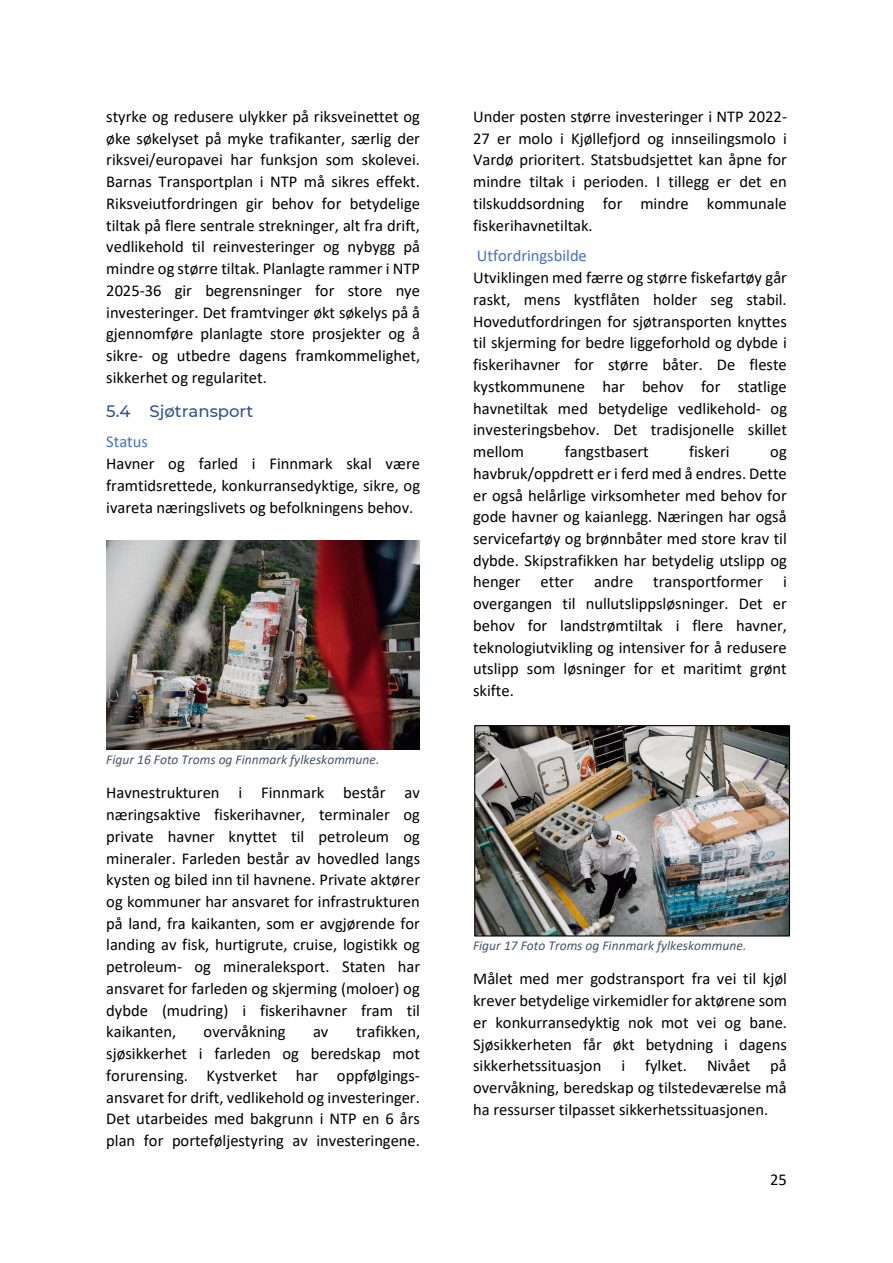
<style>
.page{position:relative;width:893px;height:1263px;background:#fff}
.page>*{position:absolute;margin:0;border:0;box-sizing:border-box;transform-origin:0 0}
.t1{font:16.5px/21.8px "Calibri";color:#000;text-align:justify}
.t2{font:16.5px "Calibri";color:#4472c4}
.t3{font:500 16.5px "Montserrat";color:#2f5496}
.t4{font:italic 13.5px "Calibri";color:#44546a}
</style>
<div class="page">
<img style="left:106px;top:540px;width:314px;height:209px">
<img style="left:476px;top:727px;width:312px;height:207px">
<div style="left:474px;top:725px;width:316px;height:211px;border:1px solid #000"></div>
<p class="t1" style="left:106px;top:107px;width:315px">styrke og redusere ulykker på riksveinettet og øke søkelyset på myke trafikanter, særlig der riksvei/europavei har funksjon som skolevei.<br>Barnas Transportplan i NTP må sikres effekt.<br>Riksveiutfordringen gir behov for betydelige tiltak på flere sentrale strekninger, alt fra drift, vedlikehold til reinvesteringer og nybygg på mindre og større tiltak. Planlagte rammer i NTP 2025-36 gir begrensninger for store nye investeringer. Det framtvinger økt søkelys på å gjennomføre planlagte store prosjekter og å sikre- og utbedre dagens framkommelighet, sikkerhet og regularitet.</p>
<h2 class="t3" style="left:106px;top:401px;width:149px">5.4 Sjøtransport</h2>
<p class="t2" style="left:106px;top:435px;width:43px">Status</p>
<p class="t1" style="left:106px;top:454px;width:316px">Havner og farled i Finnmark skal være framtidsrettede, konkurransedyktige, sikre, og ivareta næringslivets og befolkningens behov.</p>
<p class="t4" style="left:106px;top:754px;width:275px">Figur 16 Foto Troms og Finnmark fylkeskommune.</p>
<p class="t1" style="left:106px;top:783px;width:315px">Havnestrukturen i Finnmark består av næringsaktive fiskerihavner, terminaler og private havner knyttet til petroleum og mineraler. Farleden består av hovedled langs kysten og biled inn til havnene. Private aktører og kommuner har ansvaret for infrastrukturen på land, fra kaikanten, som er avgjørende for landing av fisk, hurtigrute, cruise, logistikk og petroleum- og mineraleksport. Staten har ansvaret for farleden og skjerming (moloer) og dybde (mudring) i fiskerihavner fram til kaikanten,</p>
<p class="t1" style="left:204px;top:1022px;width:83px">overvåkning</p>
<p class="t1" style="left:313px;top:1022px;width:17px">av</p>
<p class="t1" style="left:106px;top:1022px;width:315px;text-indent:250px">trafikken, sjøsikkerhet i farleden og beredskap mot forurensing. Kystverket har oppfølgings&shy;ansvaret for drift, vedlikehold og investeringer.<br>Det utarbeides med bakgrunn i NTP en 6 års plan for porteføljestyring av investeringene.</p>
<p class="t1" style="left:473px;top:107px;width:316px">Under posten større investeringer i NTP 2022- 27 er molo i Kjøllefjord og innseilingsmolo i Vardø prioritert. Statsbudsjettet kan åpne for mindre tiltak i perioden. I tillegg er det en tilskuddsordning for mindre kommunale fiskerihavnetiltak.</p>
<p class="t2" style="left:477px;top:249px;width:111px">Utfordringsbilde</p>
<p class="t1" style="left:473px;top:268px;width:316px">Utviklingen med færre og større fiskefartøy går raskt, mens kystflåten holder seg stabil.<br>Hovedutfordringen for sjøtransporten knyttes til skjerming for bedre liggeforhold og dybde i fiskerihavner for større båter. De fleste kystkommunene har behov for statlige havnetiltak med betydelige vedlikehold- og investeringsbehov. Det tradisjonelle skillet mellom</p>
<p class="t1" style="left:565px;top:442px;width:85px">fangstbasert</p>
<p class="t1" style="left:689px;top:442px;width:42px">fiskeri</p>
<p class="t1" style="left:473px;top:442px;width:315px;text-indent:297px">og havbruk/oppdrett er i ferd med å endres. Dette er også helårlige virksomheter med behov for gode havner og kaianlegg. Næringen har også servicefartøy og brønnbåter med store krav til dybde. Skipstrafikken har betydelig utslipp og henger etter andre transportformer i overgangen til nullutslippsløsninger. Det er behov for landstrømtiltak i flere havner, teknologiutvikling og intensiver for å redusere utslipp som løsninger for et maritimt grønt skifte.</p>
<p class="t4" style="left:473px;top:940px;width:275px">Figur 17 Foto Troms og Finnmark fylkeskommune.</p>
<p class="t1" style="left:473px;top:969px;width:315px">Målet med mer godstransport fra vei til kjøl krever betydelige virkemidler for aktørene som er konkurransedyktig nok mot vei og bane.<br>Sjøsikkerheten får økt betydning i dagens sikkerhetssituasjon i fylket. Nivået på overvåkning, beredskap og tilstedeværelse må ha ressurser tilpasset sikkerhetssituasjonen.</p>
<p class="t1" style="left:770px;top:1170px;width:18px">25</p>
</div>
